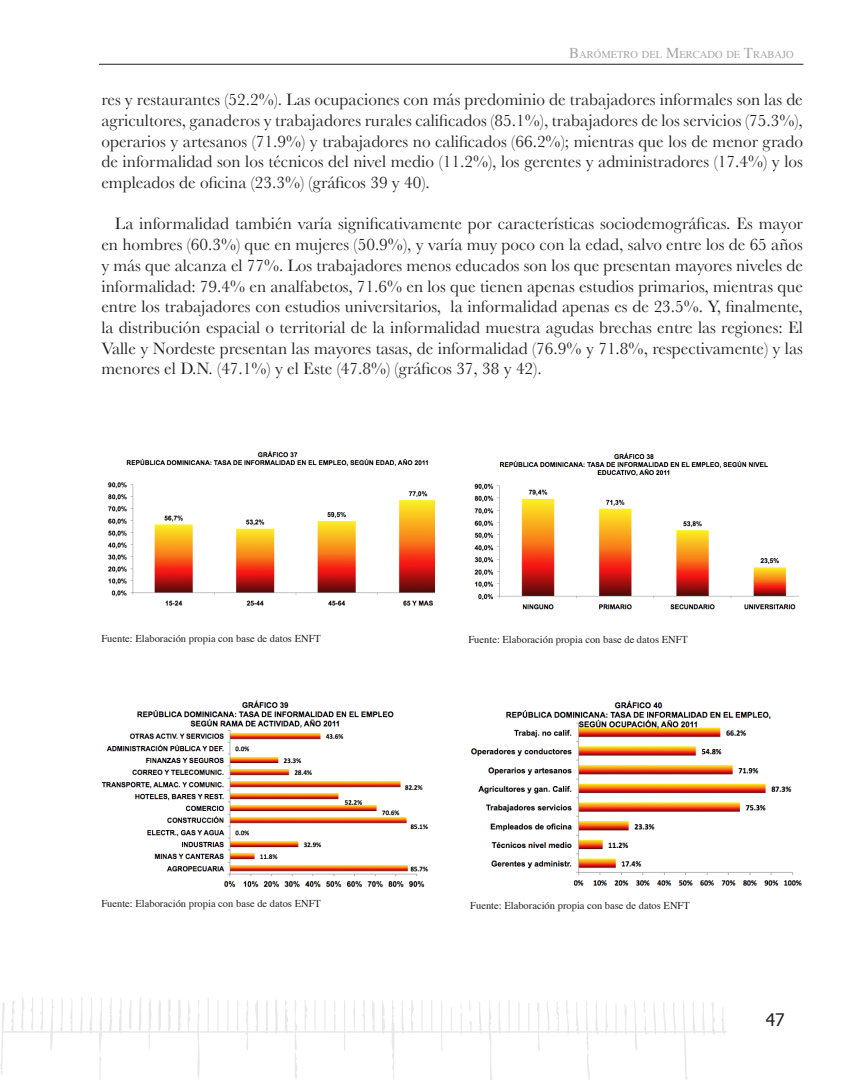
<style>
.page{position:relative;width:864px;height:1080px;background:#fff}
.page>*{position:absolute;margin:0;border:0;box-sizing:border-box;transform-origin:0 0}
.t1{font:17.25px/20.7px "Baskerville";color:#231f20;text-align:justify}
.t2{font:17.25px "Tahoma";color:#231f20}
.fuentes{font:10.5px "Times";color:#231f20}
.t3{font:10.5px "Times";color:#a4a6a9}
.s1{font-size:15px}
</style>
<div class="page">
<hr style="left:99px;top:64px;width:704px;height:1px;background:#231f20">
<svg style="left:80px;top:997px;width:12px;height:34px"></svg>
<svg style="left:208px;top:998px;width:1px;height:33px"></svg>
<svg style="left:40px;top:997px;width:32px;height:53px"></svg>
<svg style="left:149px;top:999px;width:22px;height:50px"></svg>
<svg style="left:178px;top:1000px;width:3px;height:31px"></svg>
<svg style="left:188px;top:1000px;width:12px;height:80px"></svg>
<svg style="left:217px;top:1001px;width:2px;height:30px"></svg>
<svg style="left:227px;top:1000px;width:1px;height:31px"></svg>
<svg style="left:237px;top:1000px;width:31px;height:50px"></svg>
<svg style="left:305px;top:1000px;width:2px;height:31px"></svg>
<svg style="left:314px;top:1001px;width:2px;height:30px"></svg>
<svg style="left:324px;top:1000px;width:2px;height:31px"></svg>
<svg style="left:344px;top:1000px;width:1px;height:50px"></svg>
<svg style="left:353px;top:1000px;width:2px;height:31px"></svg>
<svg style="left:362px;top:1000px;width:3px;height:31px"></svg>
<svg style="left:372px;top:1000px;width:3px;height:31px"></svg>
<svg style="left:382px;top:1000px;width:22px;height:80px"></svg>
<svg style="left:411px;top:1000px;width:3px;height:31px"></svg>
<svg style="left:421px;top:1001px;width:2px;height:30px"></svg>
<svg style="left:431px;top:1000px;width:1px;height:31px"></svg>
<svg style="left:508px;top:1000px;width:2px;height:31px"></svg>
<svg style="left:441px;top:1002px;width:1px;height:48px"></svg>
<svg style="left:489px;top:1000px;width:12px;height:80px"></svg>
<svg style="left:518px;top:1002px;width:2px;height:29px"></svg>
<svg style="left:576px;top:1002px;width:3px;height:32px"></svg>
<svg style="left:605px;top:1002px;width:3px;height:32px"></svg>
<svg style="left:653px;top:1001px;width:23px;height:34px"></svg>
<svg style="left:683px;top:1002px;width:22px;height:78px"></svg>
<svg style="left:0;top:997px;width:33px;height:78px"></svg>
<svg style="left:528px;top:1003px;width:1px;height:28px"></svg>
<svg style="left:537px;top:1002px;width:3px;height:49px"></svg>
<svg style="left:615px;top:1003px;width:2px;height:31px"></svg>
<svg style="left:711px;top:1002px;width:14px;height:33px"></svg>
<svg style="left:334px;top:1001px;width:1px;height:30px"></svg>
<svg style="left:624px;top:1001px;width:23px;height:49px"></svg>
<svg style="left:547px;top:1001px;width:22px;height:33px"></svg>
<svg style="left:275px;top:1000px;width:22px;height:79px"></svg>
<svg style="left:586px;top:1001px;width:12px;height:79px"></svg>
<svg style="left:99px;top:997px;width:42px;height:83px"></svg>
<svg style="left:451px;top:1001px;width:31px;height:33px"></svg>
<hr style="left:2px;top:1031px;width:725px;height:2px;background:#231f20">
<img style="left:101px;top:700px;width:327px;height:188px">
<img style="left:107px;top:450px;width:328px;height:156px">
<img style="left:474px;top:452px;width:324px;height:158px">
<img style="left:471px;top:700px;width:331px;height:186px">
<p class="t3" style="left:569px;top:45px;width:226px"><span class="s1">B</span>ARÓMETRO DEL <span class="s1">M</span>ERCADO DE <span class="s1">T</span>RABAJO</p>
<p class="t1" style="left:101px;top:89px;width:703px">res y restaurantes (52.2%). Las ocupaciones con más predominio de trabajadores informales son las de agricultores, ganaderos y trabajadores rurales calificados (85.1%), trabajadores de los servicios (75.3%), operarios y artesanos (71.9%) y trabajadores no calificados (66.2%); mientras que los de menor grado de informalidad son los técnicos del nivel medio (11.2%), los gerentes y administradores (17.4%) y los empleados de oficina (23.3%) (gráficos 39 y 40).</p>
<p class="t1" style="left:101px;top:213px;width:703px;text-indent:14px">La informalidad también varía significativamente por características sociodemográficas. Es mayor en hombres (60.3%) que en mujeres (50.9%), y varía muy poco con la edad, salvo entre los de 65 años y más que alcanza el 77%. Los trabajadores menos educados son los que presentan mayores niveles de informalidad: 79.4% en analfabetos, 71.6% en los que tienen apenas estudios primarios, mientras que entre los trabajadores con estudios universitarios, la informalidad apenas es de 23.5%. Y, finalmente, la distribución espacial o territorial de la informalidad muestra agudas brechas entre las regiones: El Valle y Nordeste presentan las mayores tasas, de informalidad (76.9% y 71.8%, respectivamente) y las menores el D.N. (47.1%) y el Este (47.8%) (gráficos 37, 38 y 42).</p>
<p class="fuentes" style="left:101px;top:629px;width:221px">Fuente: Elaboración propia con base de datos ENFT</p>
<p class="fuentes" style="left:468px;top:630px;width:221px">Fuente: Elaboración propia con base de datos ENFT</p>
<p class="fuentes" style="left:101px;top:894px;width:221px">Fuente: Elaboración propia con base de datos ENFT</p>
<p class="fuentes" style="left:470px;top:895px;width:221px">Fuente: Elaboración propia con base de datos ENFT</p>
<p class="t2" style="left:766px;top:1008px;width:20px">47</p>
</div>
